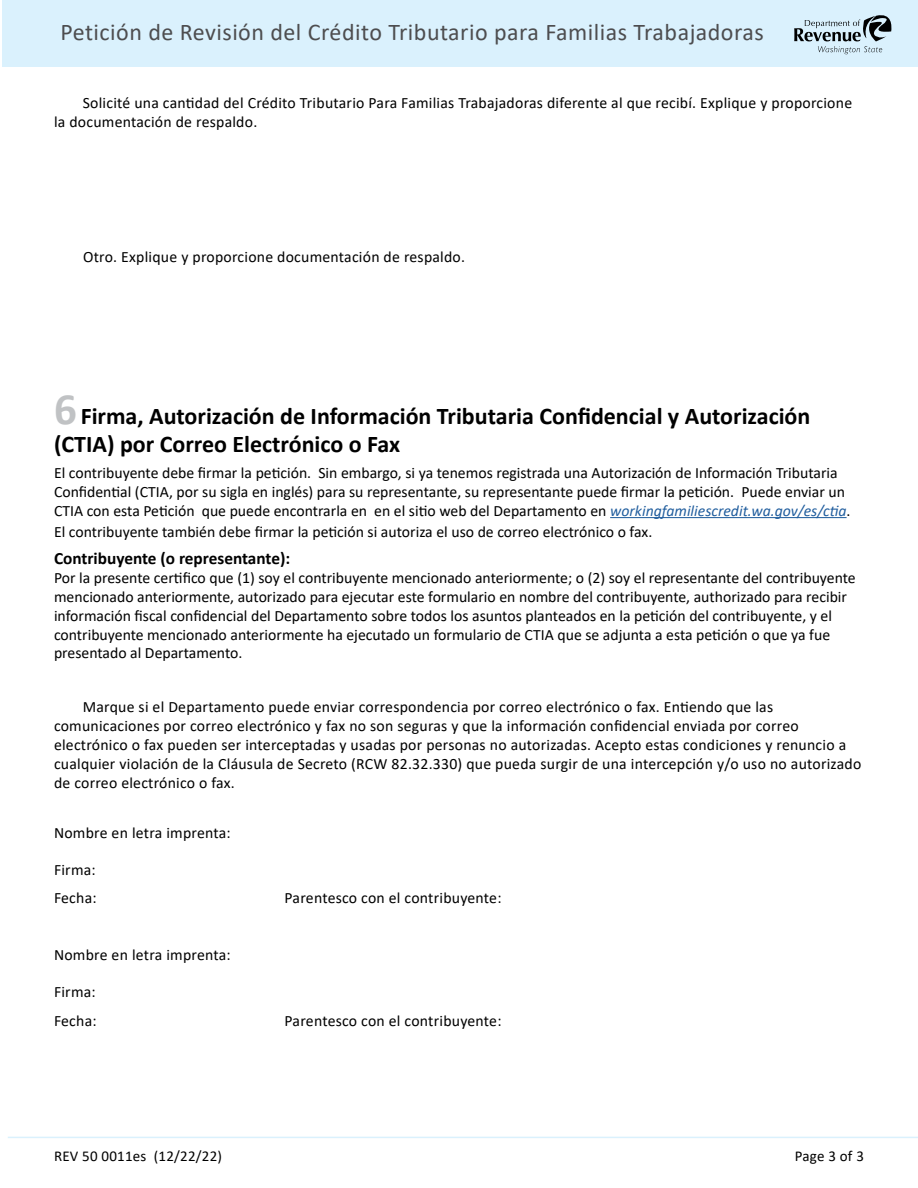
<style>
.page{position:relative;width:918px;height:1188px;background:#fff}
.page>*{position:absolute;margin:0;border:0;box-sizing:border-box;transform-origin:0 0}
.Normal__P{font:700 24px/28.8px "Calibri";color:#000}
.t1{font:24px "Calibri";letter-spacing:.02em;color:#4d4d4f}
.Normal__P-2{font:700 17.25px "Calibri";color:#000}
.Normal__P-3{font:15.75px/18.9px "Calibri";color:#000}
.t2{font:15px "Calibri";letter-spacing:.015em;color:#000}
.s1{font-size:45px;color:#c0c2c4}
.s2{font-style:italic;color:#215e9e}
</style>
<div class="page">
<div style="left:2px;top:0;width:916px;height:66px;background:#daf1fd"></div>
<svg style="left:794px;top:15px;width:98px;height:39px"></svg>
<hr style="left:8px;top:1137px;width:910px;height:1px;background:#daf1fd">
<hr style="left:610px;top:517px;width:237px;height:1px;background:#215e9e">
<h1 class="t1" style="left:60px;top:15px;width:705px">Petición de Revisión del Crédito Tributario para Familias Trabajadoras</h1>
<p class="Normal__P-3" style="left:54px;top:93px;width:800px;text-indent:29px">Solicité una cantidad del Crédito Tributario Para Familias Trabajadoras diferente al que recibí. Explique y proporcione la documentación de respaldo.</p>
<p class="Normal__P-3" style="left:83px;top:247px;width:384px">Otro. Explique y proporcione documentación de respaldo.</p>
<p class="Normal__P" style="left:54px;top:401px;width:758px"><span class="s1">6</span> Firma, Autorización de Información Tributaria Confidencial y Autorización (CTIA) por Correo Electrónico o Fax</p>
<p class="Normal__P-3" style="left:54px;top:463px;width:798px">El contribuyente debe firmar la petición. Sin embargo, si ya tenemos registrada una Autorización de Información Tributaria<br>Confidential (CTIA, por su sigla en inglés) para su representante, su representante puede firmar la petición. Puede enviar un<br>CTIA con esta Petición que puede encontrarla en en el sitio web del Departamento en <span class="s2">workingfamiliescredit.wa.gov/es/ctia</span>.</p>
<p class="Normal__P-3" style="left:54px;top:521px;width:600px">El contribuyente también debe firmar la petición si autoriza el uso de correo electrónico o fax.</p>
<p class="Normal__P-2" style="left:54px;top:546px;width:238px">Contribuyente (o representante):</p>
<p class="Normal__P-3" style="left:54px;top:568px;width:803px">Por la presente certifico que (1) soy el contribuyente mencionado anteriormente; o (2) soy el representante del contribuyente mencionado anteriormente, autorizado para ejecutar este formulario en nombre del contribuyente, authorizado para recibir información fiscal confidencial del Departamento sobre todos los asuntos planteados en la petición del contribuyente, y el contribuyente mencionado anteriormente ha ejecutado un formulario de CTIA que se adjunta a esta petición o que ya fue presentado al Departamento.</p>
<p class="Normal__P-3" style="left:54px;top:697px;width:809px;text-indent:29px">Marque si el Departamento puede enviar correspondencia por correo electrónico o fax. Entiendo que las comunicaciones por correo electrónico y fax no son seguras y que la información confidencial enviada por correo electrónico o fax pueden ser interceptadas y usadas por personas no autorizadas. Acepto estas condiciones y renuncio a cualquier violación de la Cláusula de Secreto (RCW 82.32.330) que pueda surgir de una intercepción y/o uso no autorizado de correo electrónico o fax.</p>
<p class="Normal__P-3" style="left:54px;top:823px;width:178px">Nombre en letra imprenta:</p>
<p class="Normal__P-3" style="left:54px;top:855px;width:44px;line-height:28.7px">Firma:<br>Fecha:</p>
<p class="Normal__P-3" style="left:285px;top:888px;width:219px">Parentesco con el contribuyente:</p>
<p class="Normal__P-3" style="left:54px;top:945px;width:178px">Nombre en letra imprenta:</p>
<p class="Normal__P-3" style="left:54px;top:977px;width:44px;line-height:29px">Firma:<br>Fecha:</p>
<p class="Normal__P-3" style="left:285px;top:1011px;width:219px">Parentesco con el contribuyente:</p>
<p class="t2" style="left:54px;top:1145px;width:170px">REV 50 0011es (12/22/22)</p>
<p class="t2" style="left:795px;top:1145px;width:71px">Page 3 of 3</p>
</div>
